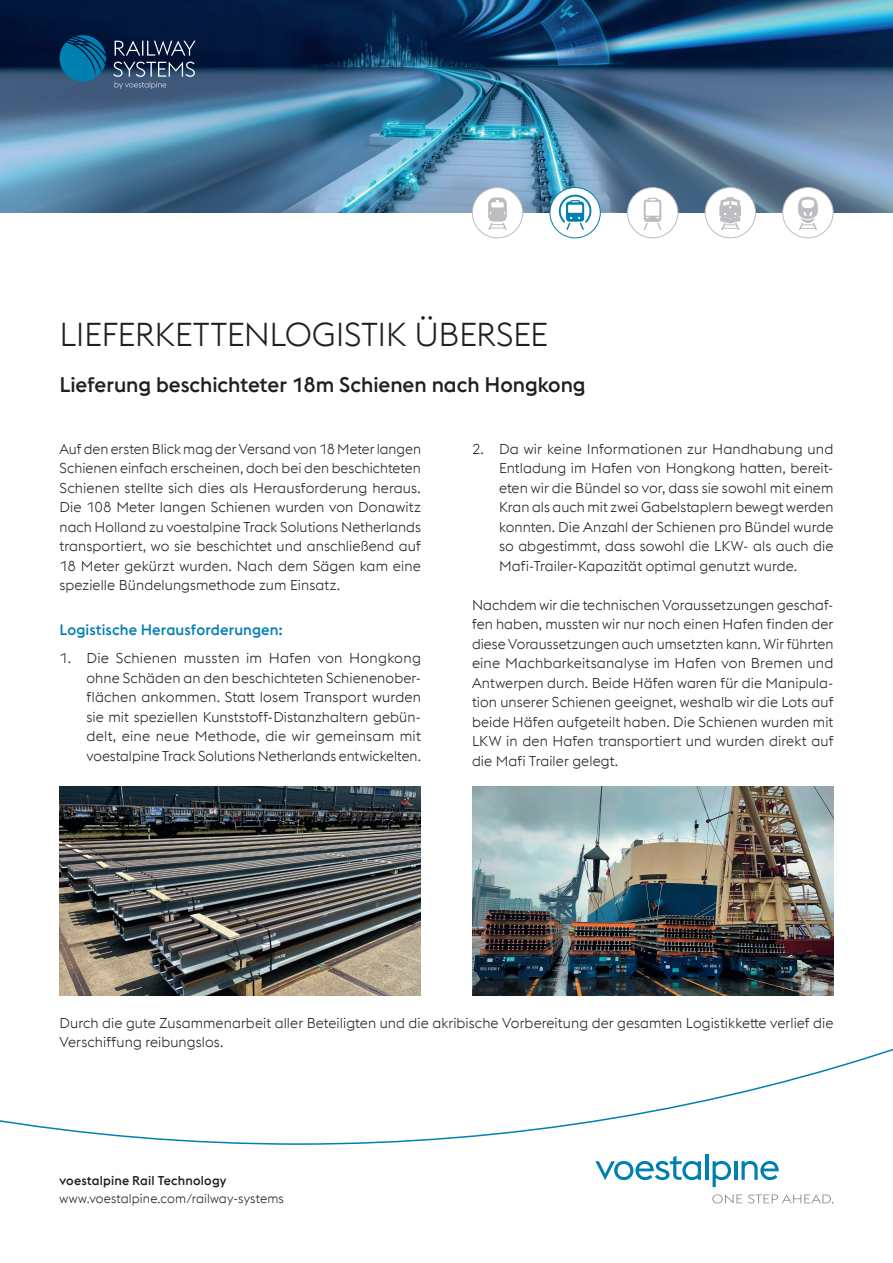
<style>
.page{position:relative;width:893px;height:1263px;background:#fff}
.page>*{position:absolute;margin:0;border:0;box-sizing:border-box;transform-origin:0 0}
.t1{font:300 33px "voestalpine";letter-spacing:-.01em;color:#231f20}
.t2{font:500 21px "voestalpine";letter-spacing:-.005em;color:#231f20}
.t3{font:500 15px "voestalpine";letter-spacing:.005em;color:#007fb1}
.t4{font:300 14.25px/19.5px "voestalpine";letter-spacing:.005em;color:#231f20;text-align:justify}
.t5{font:300 12.75px "voestalpine";letter-spacing:.01em;color:#231f20}
.t6{font:500 12.75px "voestalpine";letter-spacing:.01em;color:#231f20}
</style>
<div class="page">
<svg style="left:0;top:1048px;width:893px;height:97px"></svg>
<svg style="left:595px;top:1156px;width:106px;height:24px"></svg>
<hr style="left:705px;top:1154px;width:3px;height:26px;background:#007fb1">
<svg style="left:713px;top:1161px;width:18px;height:26px"></svg>
<hr style="left:734px;top:1161px;width:3px;height:19px;background:#007fb1">
<svg style="left:741px;top:1161px;width:38px;height:19px"></svg>
<svg style="left:712px;top:1194px;width:30px;height:9px"></svg>
<svg style="left:748px;top:1194px;width:85px;height:9px"></svg>
<img style="left:0;top:0;width:893px;height:213px">
<svg style="left:59px;top:34px;width:47px;height:48px;background:#065f8b"></svg>
<svg style="left:115px;top:41px;width:81px;height:15px"></svg>
<svg style="left:113px;top:62px;width:82px;height:27px;background:#4b617d"></svg>
<div style="left:472px;top:188px;width:51px;height:50px;background:#fff;border-radius:50%"></div>
<div style="left:472px;top:187px;width:51px;height:51px;border:1px solid #bcbdc0;border-radius:50%"></div>
<svg style="left:488px;top:198px;width:19px;height:32px"></svg>
<div style="left:550px;top:188px;width:50px;height:50px;background:#fff;border-radius:50%"></div>
<div style="left:550px;top:187px;width:51px;height:51px;border:1px solid #007fb1;border-radius:50%"></div>
<svg style="left:558px;top:194px;width:34px;height:37px"></svg>
<div style="left:570px;top:200px;width:10px;height:4px;border:1px solid #007fb1"></div>
<div style="left:705px;top:188px;width:50px;height:50px;background:#fff;border-radius:50%"></div>
<div style="left:705px;top:187px;width:51px;height:51px;border:1px solid #bcbdc0;border-radius:50%"></div>
<svg style="left:720px;top:198px;width:21px;height:33px"></svg>
<div style="left:783px;top:188px;width:50px;height:50px;background:#fff;border-radius:50%"></div>
<div style="left:782px;top:187px;width:51px;height:51px;border:1px solid #bcbdc0;border-radius:50%"></div>
<svg style="left:798px;top:196px;width:20px;height:35px"></svg>
<div style="left:628px;top:188px;width:50px;height:50px;background:#fff;border-radius:50%"></div>
<div style="left:627px;top:187px;width:51px;height:51px;border:1px solid #bcbdc0;border-radius:50%"></div>
<svg style="left:643px;top:198px;width:19px;height:32px"></svg>
<img style="left:472px;top:787px;width:361px;height:208px">
<img style="left:60px;top:787px;width:361px;height:208px">
<h1 class="t1" style="left:60px;top:315px;width:490px">LIEFERKETTENLOGISTIK ÜBERSEE</h1>
<h2 class="t2" style="left:60px;top:372px;width:528px">Lieferung beschichteter 18m Schienen nach Hongkong</h2>
<p class="t4" style="left:60px;top:439px;width:363px">Auf den ersten Blick mag der Versand von 18 Meter langen Schienen einfach erscheinen, doch bei den beschichteten Schienen stellte sich dies als Herausforderung heraus.<br>Die 108 Meter langen Schienen wurden von Donawitz nach Holland zu voestalpine Track Solutions Netherlands transportiert, wo sie beschichtet und anschließend auf 18 Meter gekürzt wurden. Nach dem Sägen kam eine spezielle Bündelungsmethode zum Einsatz.</p>
<p class="t3" style="left:60px;top:621px;width:225px">Logistische Herausforderungen:</p>
<p class="t4" style="left:87px;top:648px;width:336px;text-indent:-27px">1. Die Schienen mussten im Hafen von Hongkong ohne Schäden an den beschichteten Schienenober&shy;flächen ankommen. Statt losem Transport wurden sie mit speziellen Kunststoff-Distanzhaltern gebün&shy;delt, eine neue Methode, die wir gemeinsam mit voestalpine Track Solutions Netherlands entwickelten.</p>
<p class="t4" style="left:499px;top:439px;width:336px;text-indent:-27px">2. Da wir keine Informationen zur Handhabung und Entladung im Hafen von Hongkong hatten, bereit&shy;eten wir die Bündel so vor, dass sie sowohl mit einem Kran als auch mit zwei Gabelstaplern bewegt werden konnten. Die Anzahl der Schienen pro Bündel wurde so abgestimmt, dass sowohl die LKW- als auch die Mafi-Trailer-Kapazität optimal genutzt wurde.</p>
<p class="t4" style="left:472px;top:595px;width:363px">Nachdem wir die technischen Voraussetzungen geschaf&shy;fen haben, mussten wir nur noch einen Hafen finden der diese Voraussetzungen auch umsetzten kann. Wir führten eine Machbarkeitsanalyse im Hafen von Bremen und Antwerpen durch. Beide Häfen waren für die Manipula&shy;tion unserer Schienen geeignet, weshalb wir die Lots auf beide Häfen aufgeteilt haben. Die Schienen wurden mit LKW in den Hafen transportiert und wurden direkt auf die Mafi Trailer gelegt.</p>
<p class="t4" style="left:60px;top:1013px;width:775px">Durch die gute Zusammenarbeit aller Beteiligten und die akribische Vorbereitung der gesamten Logistikkette verlief die<br>Verschiffung reibungslos.</p>
<p class="t6" style="left:60px;top:1173px;width:168px">voestalpine Rail Technology</p>
<p class="t5" style="left:60px;top:1191px;width:226px">www.voestalpine.com/railway-systems</p>
</div>
